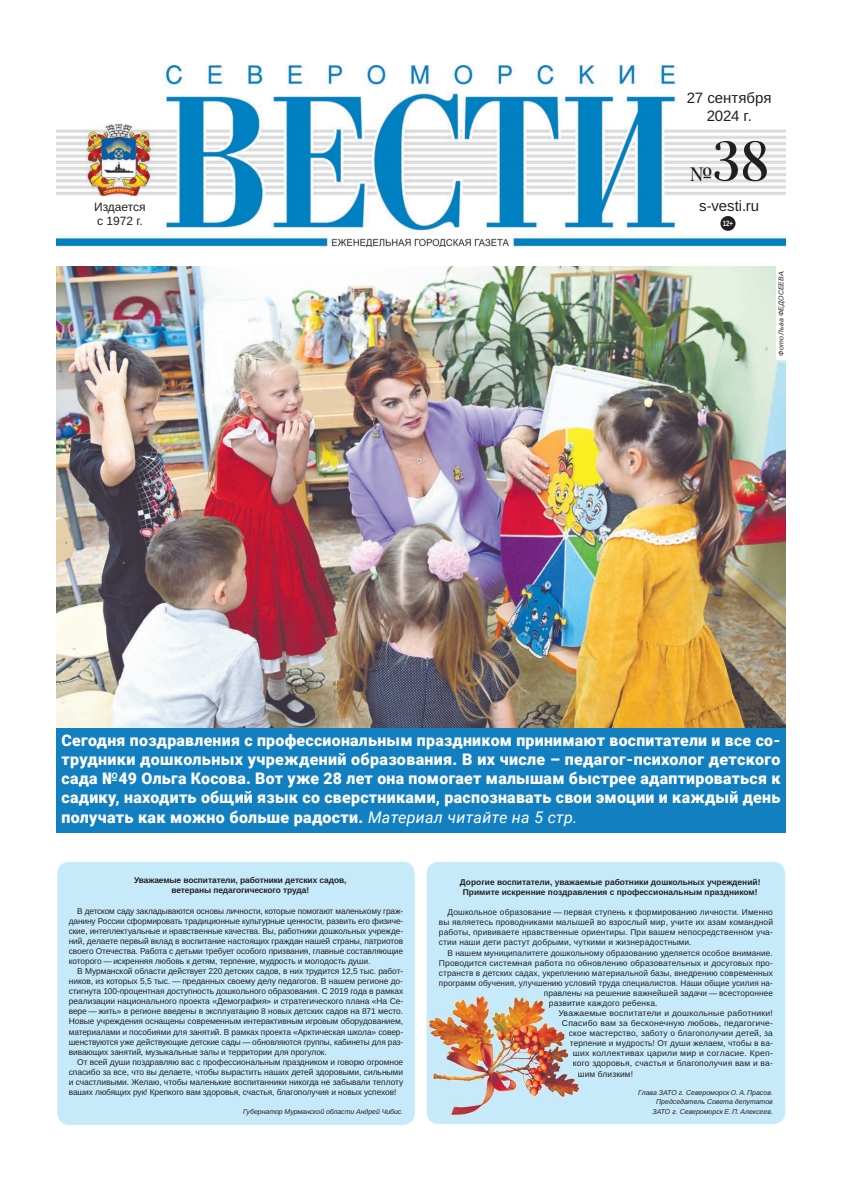
<style>
.page{position:relative;width:842px;height:1191px;background:#fff}
.page>*{position:absolute;margin:0;border:0;box-sizing:border-box;transform-origin:0 0}
.t1{font:60px "Juste";color:#231f20}
.t2{font:20px "Juste";color:#231f20}
.t3{font:900 16px/19.2px "Roboto";letter-spacing:.02em;color:#fff;text-align:justify}
.t4{font:15px/18px "Liberation Sans";color:#231f20;text-align:center}
.t5{font:12px/14.4px "Liberation Sans";color:#231f20}
.t6{font:8.4px/10.1px "Liberation Sans";letter-spacing:.01em;color:#231f20;text-align:justify}
.t7{font:700 8.4px/10.1px "Liberation Sans";color:#231f20;text-align:center}
.t8{font:700 7.7px "Liberation Sans";color:#fff;scale:.81 1}
.t9{font:italic 7px/8.8px "Liberation Sans";color:#231f20;text-align:right}
.s1{font-weight:400;font-style:italic}
.s2{color:#101a21}
</style>
<div class="page">
<img style="left:57px;top:66px;width:728px;height:181px">
<div style="left:57px;top:862px;width:358px;height:263px;background:#c6eafa;border-radius:12px"></div>
<div style="left:427px;top:862px;width:358px;height:262px;background:#c6eafa;border-radius:12px"></div>
<img style="left:57px;top:267px;width:728px;height:461px">
<div style="left:720px;top:216px;width:15px;height:15px;background:#231f20;border-radius:50%"></div>
<div style="left:776px;top:267px;width:9px;height:93px;background:#fff"></div>
<div style="left:56px;top:728px;width:730px;height:104px;background:#127fc1"></div>
<img style="left:426px;top:993px;width:154px;height:123px">
<img style="left:544px;top:993px;width:36px;height:4px">
<img style="left:549px;top:999px;width:31px;height:8px">
<img style="left:559px;top:1010px;width:21px;height:7px">
<img style="left:562px;top:1020px;width:18px;height:8px">
<svg style="left:569px;top:1030px;width:11px;height:46px"></svg>
<img style="left:447px;top:1095px;width:30px;height:1px">
<h3 class="t5" style="left:94px;top:199px;width:53px">Издается с 1972 г.</h3>
<h3 class="t4" style="left:687px;top:89px;width:86px">27 сентября<br>2024 г.</h3>
<h1 class="t1" style="left:712px;top:139px;width:58px">38</h1>
<p class="t8" style="left:723px;top:218px;width:14px">12+</p>
<h2 class="t2" style="left:690px;top:167px;width:24px">№</h2>
<h3 class="t4" style="left:699px;top:197px;width:62px">s-vesti.ru</h3>
<p class="t9" style="left:776px;top:356px;width:88px;rotate:-90deg">Фото Льва ФЕДОСЕЕВА.</p>
<p class="t3" style="left:62px;top:730px;width:720px">Сегодня поздравления с профессиональным праздником принимают воспитатели и все со&shy;трудники дошкольных учреждений образования. В их числе – педагог-психолог детского сада №49 Ольга Косова. Вот уже 28 лет она помогает малышам быстрее адаптироваться к садику, находить общий язык со сверстниками, распознавать свои эмоции и каждый день получать как можно больше радости. <span class="s1">Материал читайте на 5 стр.</span></p>
<p class="t7" style="left:134px;top:875px;width:214px">Уважаемые воспитатели, работники детских садов, ветераны педагогического труда!</p>
<p class="t6" style="left:69px;top:905px;width:336px;text-indent:9px">В детском саду закладываются основы личности, которые помогают маленькому граж&shy;данину России сформировать традиционные культурные ценности, развить его физиче&shy;ские, интеллектуальные и нравственные качества. Вы, работники дошкольных учрежде&shy;ний, делаете первый вклад в воспитание настоящих граждан нашей страны, патриотов своего Отечества. Работа с детьми требует особого призвания, главные составляющие которого — искренняя любовь к детям, терпение, мудрость и молодость души.</p>
<p class="t6" style="left:69px;top:966px;width:336px;text-indent:9px">В Мурманской области действует 220 детских садов, в них трудится 12,5 тыс. работ&shy;ников, из которых 5,5 тыс. — преданных своему делу педагогов. В нашем регионе до&shy;стигнута 100-процентная доступность дошкольного образования. С 2019 года в рамках реализации национального проекта «Демография» и стратегического плана «На Се&shy;вере — жить» в регионе введены в эксплуатацию 8 новых детских садов на 871 место.<br>Новые учреждения оснащены современным интерактивным игровым оборудованием, материалами и пособиями для занятий. В рамках проекта «Арктическая школа» совер&shy;шенствуются уже действующие детские сады — обновляются группы, кабинеты для раз&shy;вивающих занятий, музыкальные залы и территории для прогулок.</p>
<p class="t6" style="left:69px;top:1056px;width:336px;text-indent:9px">От всей души поздравляю вас с профессиональным праздником и говорю огромное спасибо за все, что вы делаете, чтобы вырастить наших детей здоровыми, сильными и счастливыми. Желаю, чтобы маленькие воспитанники никогда не забывали теплоту ваших любящих рук! Крепкого вам здоровья, счастья, благополучия и новых успехов!</p>
<p class="t9" style="left:243px;top:1107px;width:162px">Губернатор Мурманской области Андрей Чибис.</p>
<p class="t7" style="left:460px;top:877px;width:302px">Дорогие воспитатели, уважаемые работники дошкольных учреждений!<br>Примите искренние поздравления с профессиональным праздником!</p>
<p class="t6" style="left:439px;top:907px;width:336px;text-indent:9px">Дошкольное образование — первая ступень к формированию личности. Именно вы являетесь проводниками малышей во взрослый мир, учите их азам командной работы, прививаете нравственные ориентиры. При вашем непосредственном уча&shy;стии наши дети растут добрыми, чуткими и жизнерадостными.</p>
<p class="t6" style="left:447px;top:947px;width:327px">В нашем муниципалитете дошкольному образованию уделяется особое внимание.</p>
<p class="t6" style="left:439px;top:957px;width:335px">Проводится системная работа по обновлению образовательных и досуговых про-</p>
<p class="t6" style="left:439px;top:967px;width:336px">странств в детских садах, укреплению материальной базы, внедрению современных</p>
<p class="t6" style="left:439px;top:978px;width:335px">программ обучения, улучшению условий труда специалистов. Наши общие усилия на-</p>
<p class="t6" style="left:544px;top:988px;width:230px"><span class="s2">правлены</span> на решение важнейшей задачи — всестороннее</p>
<p class="t6" style="left:549px;top:998px;width:110px"><span class="s2">развити</span>е каждого ребенка.</p>
<p class="t6" style="left:558px;top:1008px;width:216px"><span class="s2">Уважа</span>емые воспитатели и дошкольные работники!</p>
<p class="t6" style="left:562px;top:1018px;width:212px"><span class="s2">Спас</span>ибо вам за бесконечную любовь, педагогиче-</p>
<p class="t6" style="left:569px;top:1028px;width:205px"><span class="s2">ско</span>е мастерство, заботу о благополучии детей, за</p>
<p class="t6" style="left:570px;top:1038px;width:204px"><span class="s2">тер</span>пение и мудрость! От души желаем, чтобы в ва-</p>
<p class="t6" style="left:573px;top:1048px;width:202px"><span class="s2">ши</span>х коллективах царили мир и согласие. Креп-</p>
<p class="t6" style="left:573px;top:1058px;width:201px"><span class="s2">ко</span>го здоровья, счастья и благополучия вам и ва-</p>
<p class="t6" style="left:578px;top:1068px;width:57px"><span class="s2">ш</span>им близким!</p>
<p class="t9" style="left:638px;top:1088px;width:136px">Глава ЗАТО г. Североморск О. А. Прасов.<br>Председатель Совета депутатов</p>
<p class="t9" style="left:653px;top:1107px;width:122px">ЗАТО г. Североморск Е. П. Алексеев.</p>
</div>
